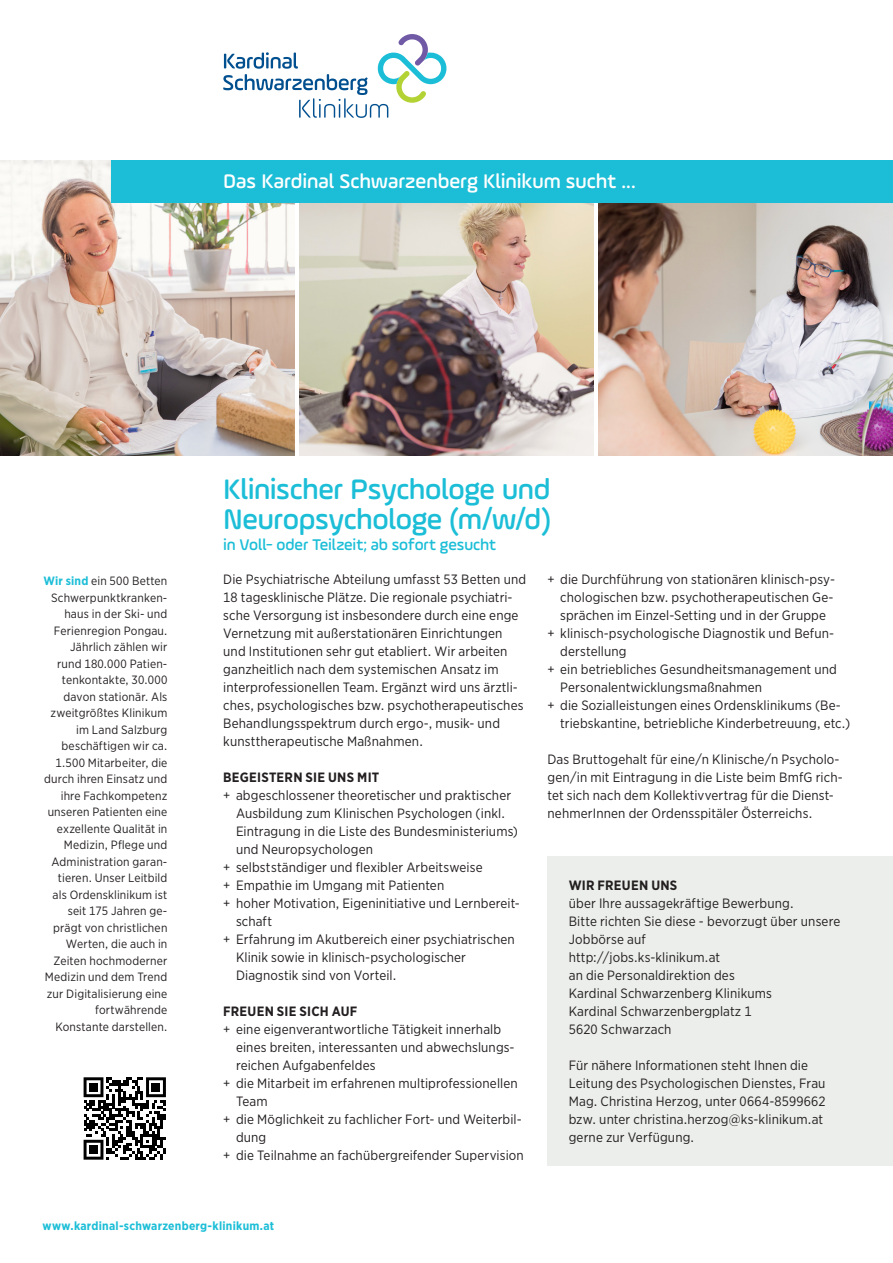
<style>
.page{position:relative;width:893px;height:1263px;background:#fff}
.page>*{position:absolute;margin:0;border:0;box-sizing:border-box;transform-origin:0 0}
.headline{font:500 30px/30px "Ample Soft";letter-spacing:-.015em;color:#1cbed7}
.t1{font:500 21px "Ample Soft";color:#fff}
.headline-2{font:500 16.5px "Ample Soft";letter-spacing:-.005em;color:#1cbed7}
.fliesstext{font:13.5px/18px "Gotham Narrow";letter-spacing:.01em;color:#231f20}
.fliesstext-2{font:700 13.5px "Gotham Narrow";letter-spacing:.02em;color:#231f20}
.text_klein{font:12px/16.5px "Gotham Narrow";letter-spacing:.015em;color:#231f20;text-align:right}
.text_klein-2{font:700 12px "Gotham Narrow";letter-spacing:.02em;color:#1cbed7}
.s1{font-weight:700;color:#1cbed7}
</style>
<div class="page">
<img style="left:0;top:160px;width:294px;height:295px">
<img style="left:299px;top:203px;width:295px;height:252px">
<img style="left:598px;top:203px;width:295px;height:252px">
<div style="left:112px;top:160px;width:781px;height:43px;background:#1cbed7"></div>
<svg style="left:223px;top:34px;width:223px;height:84px"></svg>
<div style="left:547px;top:856px;width:346px;height:309px;background:#ebeeeb"></div>
<svg style="left:84px;top:1077px;width:82px;height:83px"></svg>
<div style="left:89px;top:1083px;width:9px;height:8px;background:#000"></div>
<div style="left:152px;top:1083px;width:8px;height:8px;background:#000"></div>
<div style="left:89px;top:1145px;width:9px;height:9px;background:#000"></div>
<p class="t1" style="left:223px;top:168px;width:414px">Das Kardinal Schwarzenberg Klinikum sucht ...</p>
<p class="text_klein" style="left:43px;top:572px;width:126px"><span class="s1">Wir sind</span> ein 500 Betten<br>Schwerpunktkranken&shy;haus in der Ski- und<br>Ferienregion Pongau.<br>Jährlich zählen wir rund 180.000 Patien&shy;tenkontakte, 30.000 davon stationär. Als zweitgrößtes Klinikum im Land Salzburg beschäftigen wir ca.<br>1.500 Mitarbeiter, die durch ihren Einsatz und ihre Fachkompetenz unseren Patienten eine exzellente Qualität in<br>Medizin, Pflege und<br>Administration garan&shy;tieren. Unser Leitbild als Ordensklinikum ist seit 175 Jahren ge&shy;prägt von christlichen<br>Werten, die auch in<br>Zeiten hochmoderner<br>Medizin und dem Trend zur Digitalisierung eine fortwährende<br>Konstante darstellen.</p>
<p class="headline" style="left:223px;top:473px;width:330px">Klinischer Psychologe und<br>Neuropsychologe (m/w/d)</p>
<p class="headline-2" style="left:223px;top:534px;width:274px">in Voll- oder Teilzeit; ab sofort gesucht</p>
<p class="fliesstext" style="left:223px;top:570px;width:304px">Die Psychiatrische Abteilung umfasst 53 Betten und 18 tagesklinische Plätze. Die regionale psychiatri&shy;sche Versorgung ist insbesondere durch eine enge Vernetzung mit außerstationären Einrichtungen und Institutionen sehr gut etabliert. Wir arbeiten ganzheitlich nach dem systemischen Ansatz im interprofessionellen Team. Ergänzt wird uns ärztli&shy;ches, psychologisches bzw. psychotherapeutisches Behandlungsspektrum durch ergo-, musik- und kunsttherapeutische Maßnahmen.</p>
<p class="fliesstext-2" style="left:223px;top:769px;width:157px">BEGEISTERN SIE UNS MIT</p>
<p class="fliesstext" style="left:236px;top:786px;width:283px;text-indent:-13px">+ abgeschlossener theoretischer und praktischer Ausbildung zum Klinischen Psychologen (inkl.<br>Eintragung in die Liste des Bundesministeriums) und Neuropsychologen</p>
<p class="fliesstext" style="left:223px;top:858px;width:261px">+ selbstständiger und flexibler Arbeitsweise</p>
<p class="fliesstext" style="left:223px;top:876px;width:223px">+ Empathie im Umgang mit Patienten</p>
<p class="fliesstext" style="left:236px;top:894px;width:285px;text-indent:-13px">+ hoher Motivation, Eigeninitiative und Lernbereit&shy;schaft</p>
<p class="fliesstext" style="left:236px;top:930px;width:280px;text-indent:-13px">+ Erfahrung im Akutbereich einer psychiatrischen<br>Klinik sowie in klinisch-psychologischer<br>Diagnostik sind von Vorteil.</p>
<p class="fliesstext-2" style="left:223px;top:1003px;width:136px">FREUEN SIE SICH AUF</p>
<p class="fliesstext" style="left:236px;top:1020px;width:280px;text-indent:-13px">+ eine eigenverantwortliche Tätigkeit innerhalb eines breiten, interessanten und abwechslungs&shy;reichen Aufgabenfeldes</p>
<p class="fliesstext" style="left:236px;top:1074px;width:283px;text-indent:-13px">+ die Mitarbeit im erfahrenen multiprofessionellen<br>Team</p>
<p class="fliesstext" style="left:236px;top:1110px;width:287px;text-indent:-13px">+ die Möglichkeit zu fachlicher Fort- und Weiterbil&shy;dung</p>
<p class="fliesstext" style="left:223px;top:1146px;width:302px">+ die Teilnahme an fachübergreifender Supervision</p>
<p class="fliesstext" style="left:560px;top:570px;width:276px;text-align:justify;text-indent:-13px">+ die Durchführung von stationären klinisch-psy&shy;chologischen bzw. psychotherapeutischen Ge&shy;sprächen im Einzel-Setting und in der Gruppe</p>
<p class="fliesstext" style="left:560px;top:624px;width:275px;text-indent:-13px">+ klinisch-psychologische Diagnostik und Befun&shy;derstellung</p>
<p class="fliesstext" style="left:560px;top:660px;width:278px;text-indent:-13px">+ ein betriebliches Gesundheitsmanagement und<br>Personalentwicklungsmaßnahmen</p>
<p class="fliesstext" style="left:560px;top:696px;width:291px;text-indent:-13px">+ die Sozialleistungen eines Ordensklinikums (Be&shy;triebskantine, betriebliche Kinderbetreuung, etc.)</p>
<p class="fliesstext" style="left:547px;top:750px;width:297px">Das Bruttogehalt für eine/n Klinische/n Psycholo&shy;gen/in mit Eintragung in die Liste beim BmfG rich&shy;tet sich nach dem Kollektivvertrag für die Dienst&shy;nehmerInnen der Ordensspitäler Österreichs.</p>
<p class="fliesstext-2" style="left:569px;top:877px;width:110px">WIR FREUEN UNS</p>
<p class="fliesstext" style="left:569px;top:894px;width:226px">über Ihre aussagekräftige Bewerbung.</p>
<p class="fliesstext" style="left:569px;top:912px;width:273px">Bitte richten Sie diese - bevorzugt über unsere<br>Jobbörse auf</p>
<p class="fliesstext" style="left:569px;top:948px;width:153px">http://jobs.ks-klinikum.at</p>
<p class="fliesstext" style="left:569px;top:966px;width:168px">an die Personaldirektion des</p>
<p class="fliesstext" style="left:569px;top:984px;width:205px">Kardinal Schwarzenberg Klinikums</p>
<p class="fliesstext" style="left:569px;top:1002px;width:184px">Kardinal Schwarzenbergplatz 1</p>
<p class="fliesstext" style="left:569px;top:1020px;width:104px">5620 Schwarzach</p>
<p class="fliesstext" style="left:569px;top:1056px;width:258px">Für nähere Informationen steht Ihnen die Leitung des Psychologischen Dienstes, Frau Mag. Christina Herzog, unter 0664-8599662 bzw. unter christina.herzog@ks-klinikum.at gerne zur Verfügung.</p>
<p class="text_klein-2" style="left:43px;top:1218px;width:233px">www.kardinal-schwarzenberg-klinikum.at</p>
</div>
